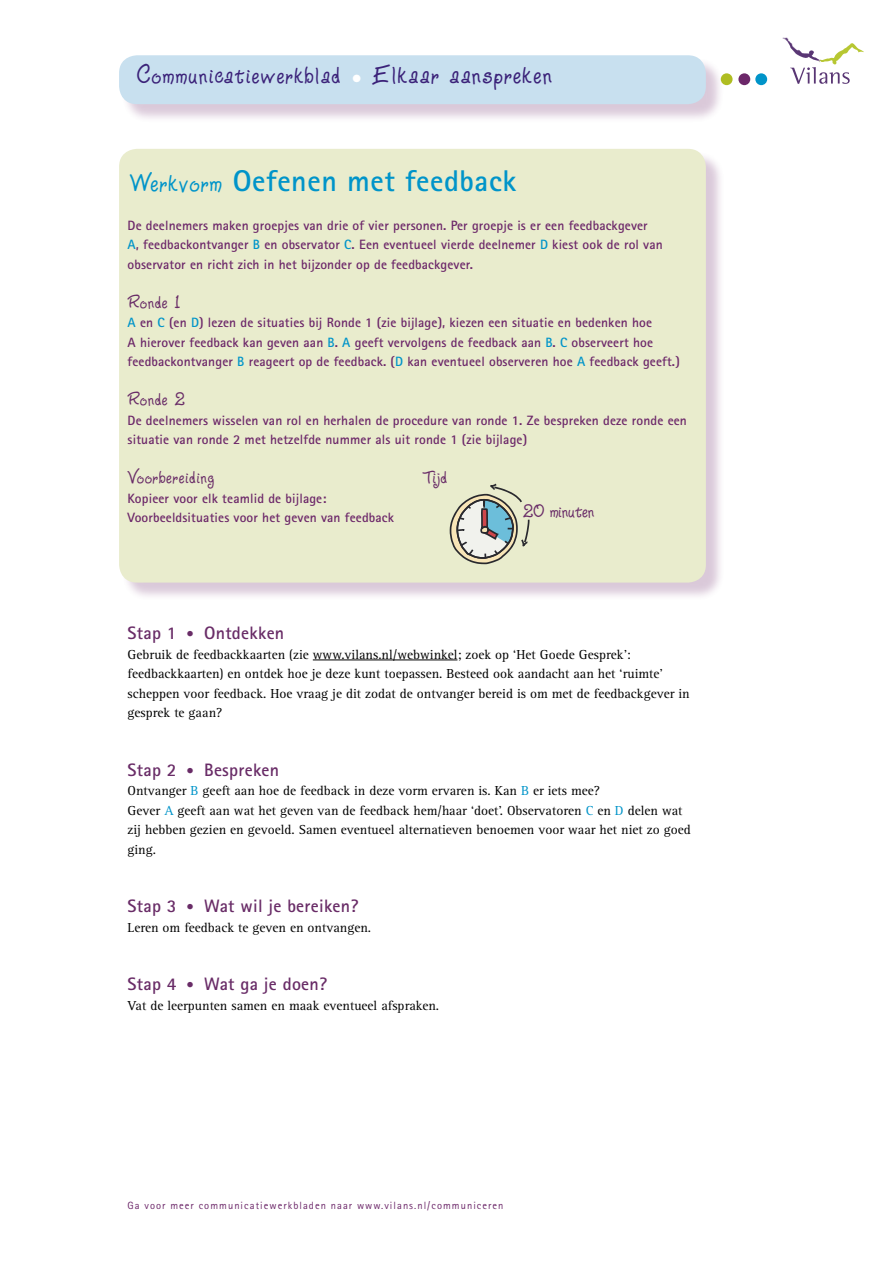
<style>
.page{position:relative;width:893px;height:1263px;background:#fff}
.page>*{position:absolute;margin:0;border:0;box-sizing:border-box;transform-origin:0 0}
.t1{font:700 30px "Rotis Sans Serif";letter-spacing:.02em;color:#0094c9}
.t2{font:28.5px "Ziggy Zoe";letter-spacing:.06em;color:#3b2279}
.t3{font:21px "Ziggy Zoe";letter-spacing:.05em;color:#692c67}
.t4{font:21px "Ziggy Zoe";letter-spacing:.015em;color:#692c67}
.t5{font:700 18px "Rotis Sans Serif";letter-spacing:.015em;color:#692c67}
.t6{font:700 13.5px/19.5px "Rotis Sans Serif";letter-spacing:.01em;color:#6c2769}
.t7{font:13.5px/19.5px "Rotis Serif";color:#000}
.t8{font:10.5px "Rotis Sans Serif";letter-spacing:.1em;color:#6c2769}
.s1{font-size:30px}
.s2{font-family:"Ziggy Zoe";font-weight:400}
.s3{color:#0094c9}
.s4{font-size:15px}
</style>
<div class="page">
<svg style="left:783px;top:38px;width:81px;height:46px"></svg>
<div style="left:121px;top:58px;width:603px;height:65px;background:#6c2769;opacity:.25"></div>
<div style="left:119px;top:55px;width:587px;height:49px;background:#c8e0ef;border-radius:18px"></div>
<div style="left:721px;top:73px;width:12px;height:12px;background:#afbd22;border-radius:50%"></div>
<div style="left:738px;top:73px;width:12px;height:12px;background:#6c2769;border-radius:50%"></div>
<div style="left:755px;top:73px;width:12px;height:12px;background:#0094c9;border-radius:50%"></div>
<div style="left:121px;top:151px;width:603px;height:450px;background:#6c2769;opacity:.25"></div>
<div style="left:119px;top:149px;width:587px;height:434px;background:#e9eccd;border-radius:18px"></div>
<hr style="left:313px;top:660px;width:144px;height:1px;background:#000">
<svg style="left:450px;top:484px;width:79px;height:80px"></svg>
<h2 class="t2" style="left:137px;top:62px;width:416px">Communicatiewerkblad <sub>•</sub> <span class="s1">Elkaar aanspreken</span></h2>
<h1 class="t1" style="left:130px;top:161px;width:388px"><span class="s2">Werkvorm</span> Oefenen met feedback</h1>
<p class="t6" style="left:128px;top:215px;width:537px">De deelnemers maken groepjes van drie of vier personen. Per groepje is er een feedbackgever<br><span class="s3">A</span>, feedbackontvanger <span class="s3">B</span> en observator <span class="s3">C</span>. Een eventueel vierde deelnemer <span class="s3">D</span> kiest ook de rol van observator en richt zich in het bijzonder op de feedbackgever.</p>
<h3 class="t3" style="left:128px;top:292px;width:54px">Ronde 1</h3>
<p class="t6" style="left:128px;top:312px;width:554px"><span class="s3">A</span> en <span class="s3">C</span> (en <span class="s3">D</span>) lezen de situaties bij Ronde 1 (zie bijlage), kiezen een situatie en bedenken hoe<br>A hierover feedback kan geven aan <span class="s3">B</span>. <span class="s3">A</span> geeft vervolgens de feedback aan <span class="s3">B</span>. <span class="s3">C</span> observeert hoe feedbackontvanger <span class="s3">B</span> reageert op de feedback. (<span class="s3">D</span> kan eventueel observeren hoe <span class="s3">A</span> feedback geeft.)</p>
<h3 class="t3" style="left:128px;top:389px;width:59px">Ronde 2</h3>
<p class="t6" style="left:128px;top:410px;width:561px">De deelnemers wisselen van rol en herhalen de procedure van ronde 1. Ze bespreken deze ronde een situatie van ronde 2 met hetzelfde nummer als uit ronde 1 (zie bijlage)</p>
<h3 class="t3" style="left:128px;top:467px;width:88px">Voorbereiding</h3>
<p class="t6" style="left:128px;top:488px;width:268px">Kopieer voor elk teamlid de bijlage:<br>Voorbeeldsituaties voor het geven van feedback</p>
<h3 class="t3" style="left:423px;top:467px;width:26px">Tijd</h3>
<h3 class="t4" style="left:523px;top:501px;width:73px">20 minuten</h3>
<h3 class="t5" style="left:128px;top:622px;width:158px">Stap 1 <span class="s4">•</span> Ontdekken</h3>
<p class="t7" style="left:128px;top:645px;width:564px">Gebruik de feedbackkaarten (zie www.vilans.nl/webwinkel; zoek op ‘Het Goede Gesprek’: feedbackkaarten) en ontdek hoe je deze kunt toepassen. Besteed ook aandacht aan het ‘ruimte’ scheppen voor feedback. Hoe vraag je dit zodat de ontvanger bereid is om met de feedbackgever in gesprek te gaan?</p>
<h3 class="t5" style="left:128px;top:758px;width:153px">Stap 2 <span class="s4">•</span> Bespreken</h3>
<p class="t7" style="left:128px;top:781px;width:565px">Ontvanger <span class="s3">B</span> geeft aan hoe de feedback in deze vorm ervaren is. Kan <span class="s3">B</span> er iets mee?<br>Gever <span class="s3">A</span> geeft aan wat het geven van de feedback hem/haar ‘doet’. Observatoren <span class="s3">C</span> en <span class="s3">D</span> delen wat zij hebben gezien en gevoeld. Samen eventueel alternatieven benoemen voor waar het niet zo goed ging.</p>
<h3 class="t5" style="left:128px;top:895px;width:232px">Stap 3 <span class="s4">•</span> Wat wil je bereiken?</h3>
<p class="t7" style="left:128px;top:918px;width:245px">Leren om feedback te geven en ontvangen.</p>
<h3 class="t5" style="left:128px;top:973px;width:201px">Stap 4 <span class="s4">•</span> Wat ga je doen?</h3>
<p class="t7" style="left:128px;top:996px;width:313px">Vat de leerpunten samen en maak eventueel afspraken.</p>
<p class="t8" style="left:128px;top:1199px;width:377px">Ga voor meer communicatiewerkbladen naar www.vilans.nl/communiceren</p>
</div>
